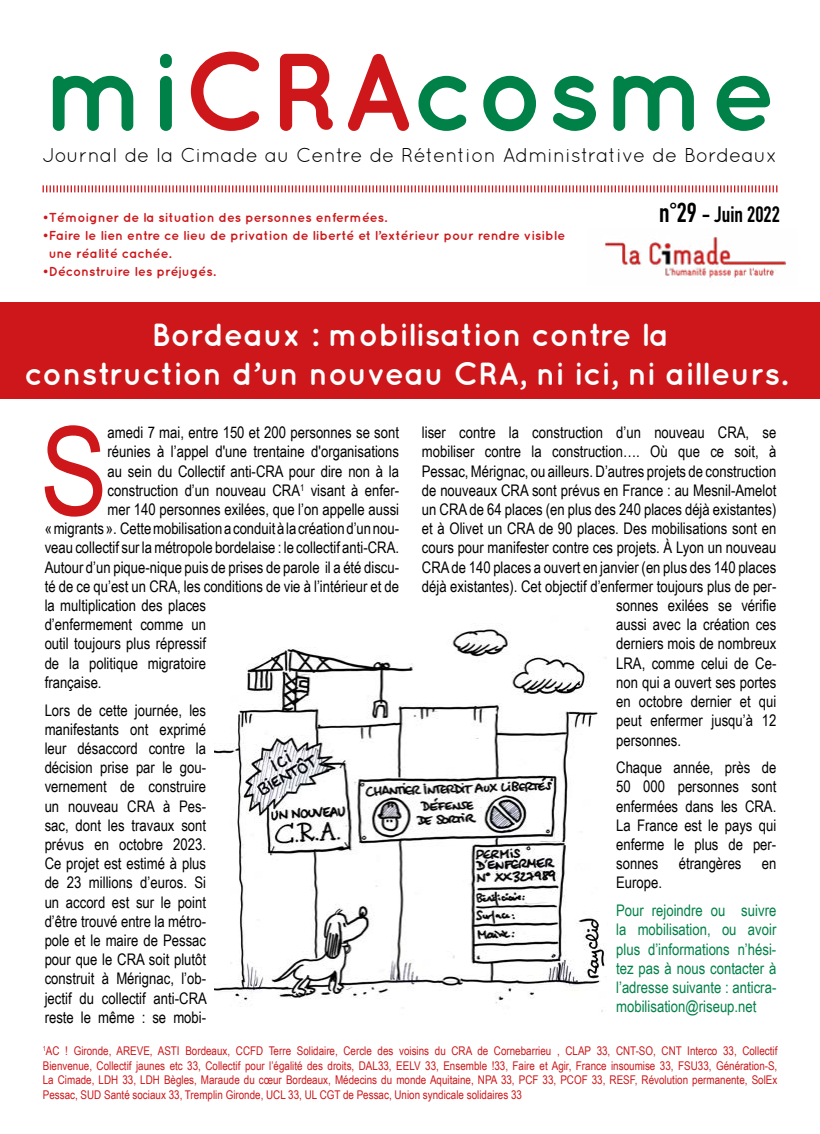
<style>
.page{position:relative;width:820px;height:1134px;background:#fff}
.page>*{position:absolute;margin:0;border:0;box-sizing:border-box;transform-origin:0 0}
.t1{font:123.3px "Arial Narrow";color:#cd171a}
.t2{font:700 110.2px "Quicksand";letter-spacing:.02em;color:#008148}
.t3{font:700 32px/38.4px "Quicksand";color:#fff;text-align:center}
.t4{font:700 22px "DIN Condensed";color:#000}
.t5{font:20px "Quicksand";color:#000}
.t6{font:16px/19.2px "Arial Narrow";color:#000;text-align:justify}
.t7{font:16px/19.2px "Arial Narrow";color:#008148;text-align:justify}
.t8{font:700 13px/18px "Quicksand";color:#cd171a}
.t9{font:12px/14.4px "Arial Narrow";color:#cd171a;text-align:justify}
.s1{color:#cd171a}
.s2{font-size:27px}
</style>
<div class="page">
<div style="left:0;top:302px;width:819px;height:96px;background:#cd171a"></div>
<svg style="left:42px;top:185px;width:735px;height:8px"></svg>
<img style="left:214px;top:628px;width:393px;height:384px">
<img style="left:604px;top:236px;width:183px;height:42px">
<h2 class="t2" style="left:43px;top:26px;width:736px">mi<span class="s1">CRA</span>cosme</h2>
<p class="t5" style="left:43px;top:143px;width:736px">Journal de la Cimade au Centre de Rétention Administrative de Bordeaux</p>
<p class="t8" style="left:43px;top:208px;width:346px">•Témoigner de la situation des personnes enfermées.</p>
<p class="t8" style="left:49px;top:226px;width:518px;text-indent:-6px">•Faire le lien entre ce lieu de privation de liberté et l’extérieur pour rendre visible une réalité cachée.</p>
<p class="t8" style="left:43px;top:262px;width:175px">•Déconstruire les préjugés.</p>
<h3 class="t4" style="left:659px;top:200px;width:122px"><span class="s2">n°29</span> - Juin 2022</h3>
<h3 class="t3" style="left:24px;top:315px;width:764px">Bordeaux : mobilisation contre la<br>construction d’un nouveau CRA, ni ici, ni ailleurs.</h3>
<h1 class="t1" style="left:40px;top:381px;width:69px">S</h1>
<p class="t6" style="left:107px;top:422px;width:293px">amedi 7 mai, entre 150 et 200 personnes se sont</p>
<p class="t6" style="left:107px;top:442px;width:293px">réunies à l’appel d'une trentaine d'organisations</p>
<p class="t6" style="left:107px;top:461px;width:293px">au sein du Collectif anti-CRA pour dire non à la</p>
<p class="t6" style="left:107px;top:480px;width:293px">construction d’un nouveau CRA<sup>1</sup> visant à enfer-</p>
<p class="t6" style="left:108px;top:499px;width:293px">mer 140 personnes exilées, que l’on appelle aussi</p>
<p class="t6" style="left:45px;top:518px;width:356px">«migrants». Cette mobilisation a conduit à la création d’un nou-</p>
<p class="t6" style="left:45px;top:538px;width:356px">veau collectif sur la métropole bordelaise : le collectif anti-CRA.</p>
<p class="t6" style="left:45px;top:557px;width:356px">Autour d’un pique-nique puis de prises de parole il a été discu-</p>
<p class="t6" style="left:45px;top:576px;width:356px">té de ce qu’est un CRA, les conditions de vie à l’intérieur et de</p>
<p class="t6" style="left:45px;top:595px;width:163px">la multiplication des places</p>
<p class="t6" style="left:45px;top:614px;width:163px">d’enfermement comme un</p>
<p class="t6" style="left:45px;top:634px;width:163px">outil toujours plus répressif</p>
<p class="t6" style="left:45px;top:653px;width:163px">de la politique migratoire</p>
<p class="t6" style="left:45px;top:672px;width:58px">française.</p>
<p class="t6" style="left:45px;top:700px;width:164px">Lors de cette journée, les manifestants ont exprimé leur désaccord contre la décision prise par le gou&shy;vernement de construire un nouveau CRA à Pes&shy;sac, dont les travaux sont prévus en octobre 2023.<br>Ce projet est estimé à plus de 23 millions d’euros. Si un accord est sur le point d’être trouvé entre la métro&shy;pole et le maire de Pessac pour que le CRA soit plutôt construit à Mérignac, l’ob&shy;jectif du collectif anti-CRA reste le même : se mobi-</p>
<p class="t6" style="left:421px;top:422px;width:356px">liser contre la construction d’un nouveau CRA, se</p>
<p class="t6" style="left:421px;top:442px;width:356px">mobiliser contre la construction…. Où que ce soit, à</p>
<p class="t6" style="left:421px;top:461px;width:356px">Pessac, Mérignac, ou ailleurs. D’autres projets de construction</p>
<p class="t6" style="left:421px;top:480px;width:356px">de nouveaux CRA sont prévus en France : au Mesnil-Amelot</p>
<p class="t6" style="left:421px;top:499px;width:356px">un CRA de 64 places (en plus des 240 places déjà existantes)</p>
<p class="t6" style="left:421px;top:518px;width:356px">et à Olivet un CRA de 90 places. Des mobilisations sont en</p>
<p class="t6" style="left:421px;top:538px;width:356px">cours pour manifester contre ces projets. À Lyon un nouveau</p>
<p class="t6" style="left:421px;top:557px;width:356px">CRA de 140 places a ouvert en janvier (en plus des 140 places</p>
<p class="t6" style="left:421px;top:576px;width:356px">déjà existantes). Cet objectif d’enfermer toujours plus de per-</p>
<p class="t6" style="left:616px;top:595px;width:162px">sonnes exilées se vérifie</p>
<p class="t6" style="left:616px;top:614px;width:162px">aussi avec la création ces</p>
<p class="t6" style="left:616px;top:634px;width:162px">derniers mois de nombreux</p>
<p class="t6" style="left:616px;top:653px;width:162px">LRA, comme celui de Ce-</p>
<p class="t6" style="left:616px;top:672px;width:162px">non qui a ouvert ses portes</p>
<p class="t6" style="left:616px;top:691px;width:162px">en octobre dernier et qui</p>
<p class="t6" style="left:616px;top:710px;width:162px">peut enfermer jusqu’à 12</p>
<p class="t6" style="left:616px;top:730px;width:66px">personnes.</p>
<p class="t6" style="left:616px;top:757px;width:162px">Chaque année, près de 50 000 personnes sont enfermées dans les CRA.<br>La France est le pays qui enferme le plus de per&shy;sonnes</p>
<p class="t6" style="left:678px;top:853px;width:64px">étrangères</p>
<p class="t6" style="left:761px;top:853px;width:16px">en</p>
<p class="t6" style="left:616px;top:872px;width:47px">Europe.</p>
<p class="t7" style="left:616px;top:900px;width:162px">Pour rejoindre ou suivre la mobilisation, ou avoir plus d’informations n’hési&shy;tez pas à nous contacter à l’adresse suivante : anticra&shy;mobilisation@riseup.net</p>
<p class="t9" style="left:43px;top:1043px;width:735px"><sup>1</sup>AC ! Gironde, AREVE, ASTI Bordeaux, CCFD Terre Solidaire, Cercle des voisins du CRA de Cornebarrieu , CLAP 33, CNT-SO, CNT Interco 33, Collectif Bienvenue, Collectif jaunes etc 33, Collectif pour l’égalité des droits, DAL33, EELV 33, Ensemble !33, Faire et Agir, France insoumise 33, FSU33, Génération-S, La Cimade, LDH 33, LDH Bègles, Maraude du cœur Bordeaux, Médecins du monde Aquitaine, NPA 33, PCF 33, PCOF 33, RESF, Révolution permanente, SolEx Pessac, SUD Santé sociaux 33, Tremplin Gironde, UCL 33, UL CGT de Pessac, Union syndicale solidaires 33</p>
</div>
